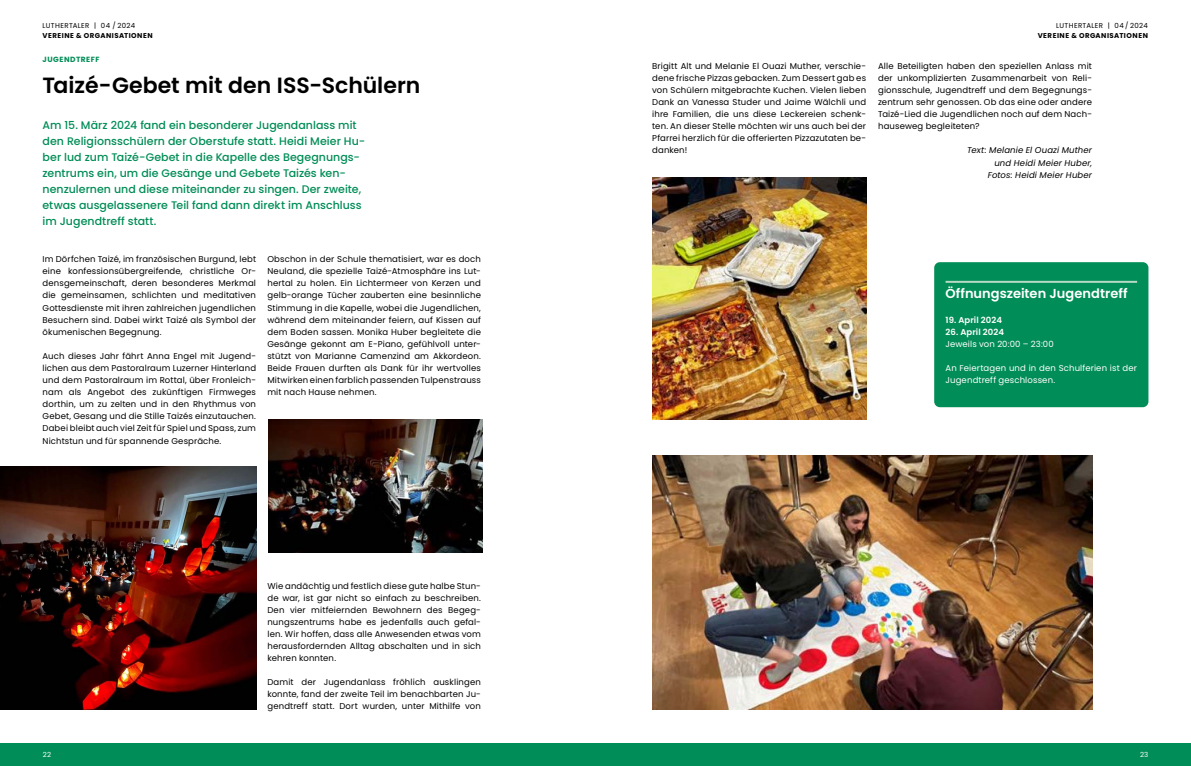
<style>
.page{position:relative;width:1191px;height:766px;background:#fff}
.page>*{position:absolute;margin:0;border:0;box-sizing:border-box;transform-origin:0 0}
.t1{font:600 22px "Poppins";color:#000}
.t2{font:600 13px "Poppins";color:#fff}
.t3{font:500 11px/16px "Poppins";color:#008d57}
.t4{font:8.5px/12.1px "Poppins";letter-spacing:.015em;color:#000;text-align:justify}
.t5{font:8.5px/12.1px "Poppins";letter-spacing:.015em;color:#fff}
.t6{font:italic 8.5px/12.1px "Poppins";letter-spacing:.015em;color:#000;text-align:right}
.t7{font:600 8.5px "Poppins";letter-spacing:.01em;color:#fff}
.t8{font:700 7.5px "Poppins";letter-spacing:.07em;color:#008d57}
.t9{font:700 7px "Poppins";letter-spacing:.07em;color:#000}
.t10{font:7px "Poppins";letter-spacing:.055em;color:#000}
.t11{font:7px "Poppins";color:#fff}
</style>
<div class="page">
<div style="left:0;top:743px;width:1191px;height:22px;background:#008d57"></div>
<div style="left:934px;top:262px;width:214px;height:145px;background:#008d57;border-radius:6px"></div>
<hr style="left:945px;top:281px;width:192px;height:2px;background:#b5dac6">
<img style="left:0;top:466px;width:257px;height:243px">
<img style="left:652px;top:177px;width:214px;height:242px">
<img style="left:652px;top:455px;width:440px;height:254px">
<img style="left:268px;top:419px;width:214px;height:133px">
<p class="t10" style="left:43px;top:22px;width:94px">LUTHERTALER | 04 / 2024</p>
<p class="t9" style="left:43px;top:31px;width:112px">VEREINE &amp; ORGANISATIONEN</p>
<p class="t8" style="left:43px;top:55px;width:58px">JUGENDTREFF</p>
<h1 class="t1" style="left:43px;top:72px;width:379px">Taizé-Gebet mit den ISS-Schülern</h1>
<p class="t3" style="left:43px;top:117px;width:324px">Am 15. März 2024 fand ein besonderer Jugendanlass mit den Religionsschülern der Oberstufe statt. Heidi Meier Hu&shy;ber lud zum Taizé-Gebet in die Kapelle des Begegnungs&shy;zentrums ein, um die Gesänge und Gebete Taizés ken&shy;nenzulernen und diese miteinander zu singen. Der zweite, etwas ausgelassenere Teil fand dann direkt im Anschluss im Jugendtreff statt.</p>
<p class="t4" style="left:43px;top:253px;width:215px">Im Dörfchen Taizé, im französischen Burgund, lebt eine konfessionsübergreifende, christliche Or&shy;densgemeinschaft, deren besonderes Merkmal die gemeinsamen, schlichten und meditativen Gottesdienste mit ihren zahlreichen jugendlichen Besuchern sind. Dabei wirkt Taizé als Symbol der ökumenischen Begegnung.</p>
<p class="t4" style="left:43px;top:350px;width:215px">Auch dieses Jahr fährt Anna Engel mit Jugend&shy;lichen aus dem Pastoralraum Luzerner Hinterland und dem Pastoralraum im Rottal, über Fronleich&shy;nam als Angebot des zukünftigen Firmweges dorthin, um zu zelten und in den Rhythmus von Gebet, Gesang und die Stille Taizés einzutauchen.<br>Dabei bleibt auch viel Zeit für Spiel und Spass, zum Nichtstun und für spannende Gespräche.</p>
<p class="t4" style="left:267px;top:253px;width:215px">Obschon in der Schule thematisiert, war es doch Neuland, die spezielle Taizé-Atmosphäre ins Lut&shy;hertal zu holen. Ein Lichtermeer von Kerzen und gelb-orange Tücher zauberten eine besinnliche Stimmung in die Kapelle, wobei die Jugendlichen, während dem miteinander feiern, auf Kissen auf dem Boden sassen. Monika Huber begleitete die Gesänge gekonnt am E-Piano, gefühlvoll unter&shy;stützt von Marianne Camenzind am Akkordeon.<br>Beide Frauen durften als Dank für ihr wertvolles Mitwirken einen farblich passenden Tulpenstrauss mit nach Hause nehmen.</p>
<p class="t4" style="left:267px;top:579px;width:215px">Wie andächtig und festlich diese gute halbe Stun&shy;de war, ist gar nicht so einfach zu beschreiben.<br>Den vier mitfeiernden Bewohnern des Begeg&shy;nungszentrums habe es jedenfalls auch gefal&shy;len. Wir hoffen, dass alle Anwesenden etwas vom herausfordernden Alltag abschalten und in sich kehren konnten.</p>
<p class="t4" style="left:267px;top:676px;width:215px">Damit der Jugendanlass fröhlich ausklingen konnte, fand der zweite Teil im benachbarten Ju&shy;gendtreff statt. Dort wurden, unter Mithilfe von</p>
<p class="t10" style="left:1056px;top:22px;width:93px">LUTHERTALER | 04 / 2024</p>
<p class="t9" style="left:1037px;top:31px;width:112px">VEREINE &amp; ORGANISATIONEN</p>
<p class="t4" style="left:652px;top:60px;width:215px">Brigitt Alt und Melanie El Ouazi Muther, verschie&shy;dene frische Pizzas gebacken. Zum Dessert gab es von Schülern mitgebrachte Kuchen. Vielen lieben Dank an Vanessa Studer und Jaime Wälchli und ihre Familien, die uns diese Leckereien schenk&shy;ten. An dieser Stelle möchten wir uns auch bei der Pfarrei herzlich für die offerierten Pizzazutaten be&shy;danken!</p>
<p class="t4" style="left:878px;top:60px;width:215px">Alle Beteiligten haben den speziellen Anlass mit der unkomplizierten Zusammenarbeit von Reli&shy;gionsschule, Jugendtreff und dem Begegnungs&shy;zentrum sehr genossen. Ob das eine oder andere Taizé-Lied die Jugendlichen noch auf dem Nach&shy;hauseweg begleiteten?</p>
<p class="t6" style="left:967px;top:144px;width:126px">Text: Melanie El Ouazi Muther und Heidi Meier Huber,<br>Fotos: Heidi Meier Huber</p>
<h2 class="t2" style="left:945px;top:286px;width:184px">Öffnungszeiten Jugendtreff</h2>
<p class="t7" style="left:945px;top:314px;width:58px">19. April 2024</p>
<p class="t7" style="left:945px;top:327px;width:60px">26. April 2024</p>
<p class="t5" style="left:945px;top:338px;width:110px">Jeweils von 20:00 – 23:00</p>
<p class="t5" style="left:945px;top:362px;width:193px">An Feiertagen und in den Schulferien ist der<br>Jugendtreff geschlossen.</p>
<p class="t11" style="left:43px;top:750px;width:10px">22</p>
<p class="t11" style="left:1140px;top:750px;width:10px">23</p>
</div>
